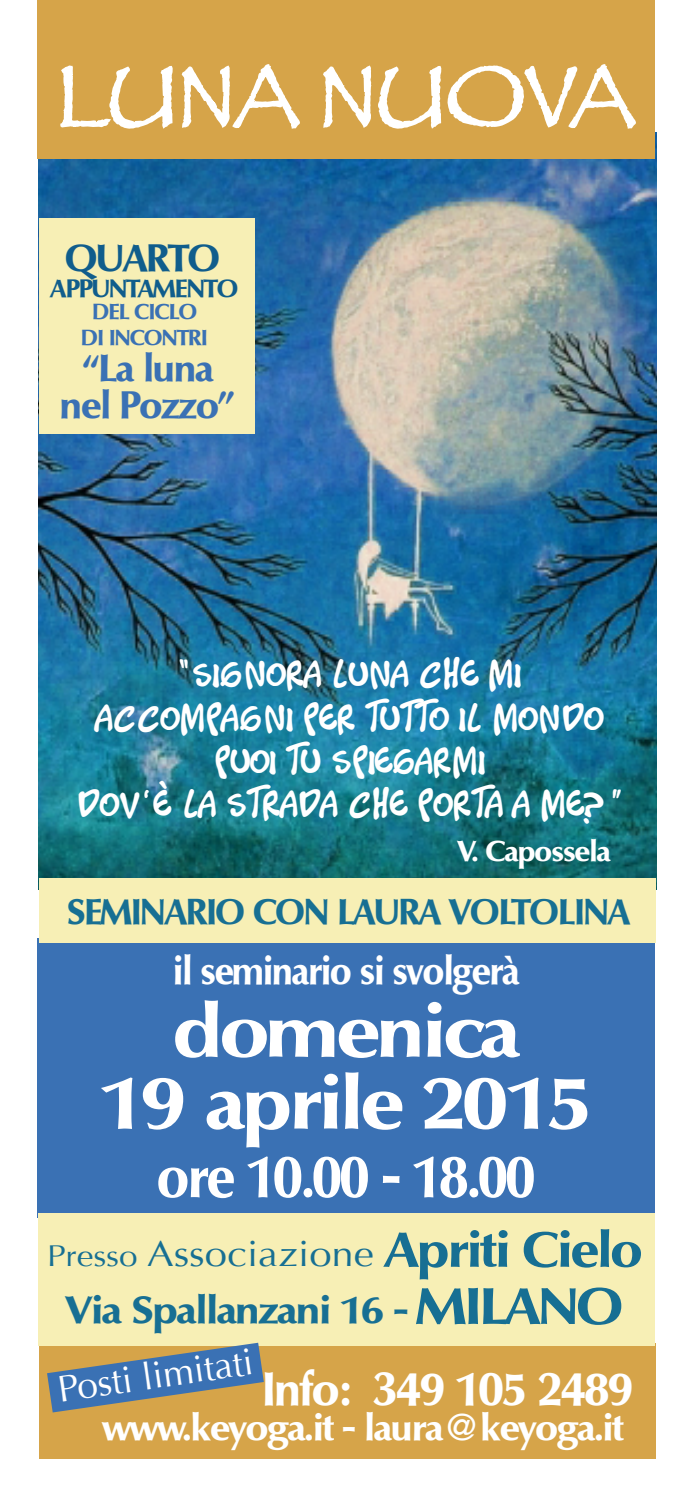
<style>
.page{position:relative;width:690px;height:1489px;background:#fff}
.page>*{position:absolute;margin:0;border:0;box-sizing:border-box;transform-origin:0 0}
.t1{font:87.5px "Papyrus";color:#fff}
.t2{font:700 71.75px/71.8px "Optimale";color:#fff;text-align:center;scale:1.14 1}
.t3{font:700 57.25px "Optimale";color:#fff;scale:.93 1}
.t4{font:700 45.75px "Optimale";color:#fff}
.t5{font:700 38.5px "Optimale";color:#fff;scale:.93 1}
.t6{font:700 37.5px "Optimale";color:#176f93;scale:1.11 1}
.t7{font:700 37.25px/36.2px "Optimale";color:#3a71b4;text-align:center}
.t8{font:37.25px "Optima";color:#fff}
.t9{font:700 37.25px "Optimale";color:#105d8c}
.t10{font:700 36px "Optimale";color:#fff;scale:1.05 1}
.t11{font:36px "Optima";color:#176f93;scale:1.11 1}
.t12{font:700 35px "Optimale";color:#176f93}
.t13{font:32.75px/43.5px "Timotheos";color:#fff;text-align:center}
.t14{font:700 28.5px "Optimale";color:#fff}
.t15{font:700 24.5px "Optimale";color:#105d8c}
.t16{font:700 21.25px/26.5px "Optimale";color:#3a71b4;text-align:center}
.s1{font-size:30px}
.s2{font-family:"Optimale";font-weight:700;font-size:48px}
.s3{font-size:50px}
</style>
<div class="page">
<img style="left:39px;top:133px;width:617px;height:756px">
<div style="left:39px;top:1343px;width:616px;height:115px;background:#d6a449"></div>
<div style="left:37px;top:0;width:617px;height:158px;background:#d6a449"></div>
<div style="left:37px;top:938px;width:617px;height:279px;background:#3a71b4"></div>
<div style="left:39px;top:878px;width:616px;height:65px;background:#f7efb5"></div>
<div style="left:38px;top:1212px;width:617px;height:133px;background:#f7efb5"></div>
<svg style="left:47px;top:1342px;width:217px;height:70px"></svg>
<svg style="left:59px;top:65px;width:115px;height:153px"></svg>
<svg style="left:180px;top:64px;width:121px;height:100px"></svg>
<svg style="left:321px;top:64px;width:316px;height:100px"></svg>
<div style="left:39px;top:218px;width:215px;height:216px;background:#f7efb5"></div>
<h1 class="t1" style="left:56px;top:43px;width:580px">LUNA NUOVA</h1>
<p class="t9" style="left:66px;top:236px;width:155px">QUARTO</p>
<p class="t15" style="left:51px;top:275px;width:189px">APPUNTAMENTO</p>
<p class="t16" style="left:81px;top:298px;width:127px">DEL CICLO<br>DI INCONTRI</p>
<p class="t7" style="left:60px;top:351px;width:176px">“La luna nel Pozzo”</p>
<p class="t13" style="left:77px;top:650px;width:546px">“SIGNORA LUNA CHE MI<br>ACCOMPAGNI PER TUTTO IL MONDO<br>PUOI TU SPIEGARMI<br>DOV'È LA STRADA CHE PORTA A ME?”</p>
<p class="t14" style="left:457px;top:835px;width:154px">V. Capossela</p>
<p class="t12" style="left:67px;top:891px;width:564px">SEMINARIO CON LAURA VOLTOLINA</p>
<p class="t5" style="left:173px;top:948px;width:373px">il seminario si svolgerà</p>
<h2 class="t2" style="left:101px;top:997px;width:431px">domenica<br>19 aprile 2015</h2>
<h3 class="t3" style="left:157px;top:1143px;width:407px">ore 10.00 - 18.00</h3>
<p class="t11" style="left:47px;top:1233px;width:537px"><span class="s1">Presso</span> Associazione <span class="s2">Apriti Cielo</span></p>
<p class="t6" style="left:66px;top:1288px;width:502px">Via Spallanzani 16 - <span class="s3">MILANO</span></p>
<p class="t8" style="left:55px;top:1367px;width:198px;rotate:-8deg">Posti limitati</p>
<h3 class="t4" style="left:262px;top:1362px;width:372px">Info: 349 105 2489</h3>
<p class="t10" style="left:103px;top:1406px;width:496px">www.keyoga.it - laura@keyoga.it</p>
</div>
